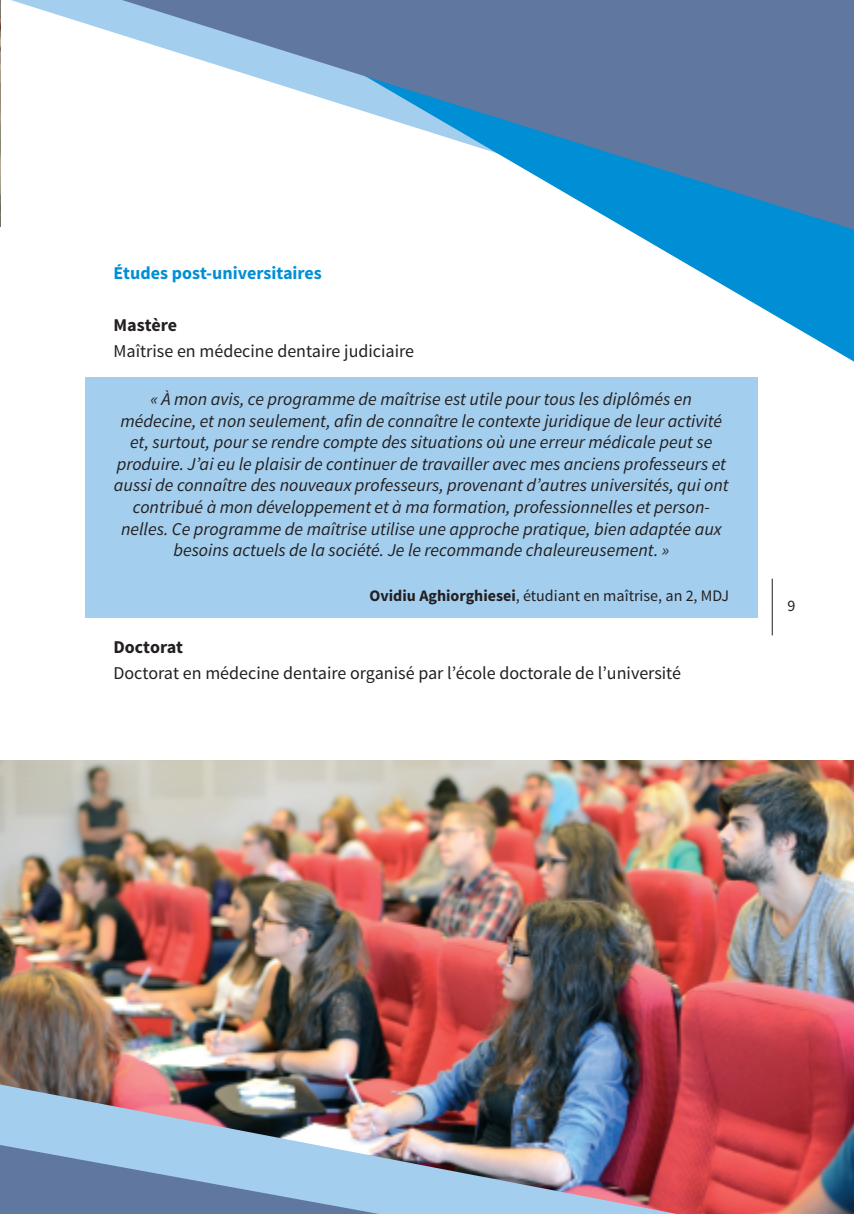
<style>
.page{position:relative;width:854px;height:1214px;background:#fff}
.page>*{position:absolute;margin:0;border:0;box-sizing:border-box;transform-origin:0 0}
.t1{font:italic 18px/21.6px "Source Sans Pro";color:#231f20;text-align:center}
.t2{font:18px "Source Sans Pro";color:#231f20}
.t3{font:700 18px "Source Sans Pro";color:#008fd5}
.t4{font:700 18px "Source Sans Pro";color:#231f20}
.t5{font:16px "Source Sans Pro";color:#231f20}
.s1{font-weight:700}
</style>
<div class="page">
<img style="left:0;top:760px;width:853px;height:453px">
<img style="left:0;top:0;width:1px;height:227px">
<div style="left:85px;top:377px;width:672px;height:240px;background:#a4ceed"></div>
<svg style="left:11px;top:0;width:111px;height:35px"></svg>
<svg style="left:627px;top:229px;width:226px;height:132px"></svg>
<svg style="left:122px;top:0;width:731px;height:229px"></svg>
<img style="left:0;top:1084px;width:677px;height:129px">
<svg style="left:0;top:1144px;width:379px;height:70px;background:#83a3c6"></svg>
<hr style="left:771px;top:578px;width:1px;height:57px;background:#231f20">
<p class="t3" style="left:113px;top:262px;width:210px">Études post-universitaires</p>
<p class="t4" style="left:113px;top:314px;width:65px">Mastère</p>
<p class="t2" style="left:113px;top:340px;width:302px">Maîtrise en médecine dentaire judiciaire</p>
<p class="t1" style="left:114px;top:388px;width:616px">« À mon avis, ce programme de maîtrise est utile pour tous les diplômés en médecine, et non seulement, afin de connaître le contexte juridique de leur activité et, surtout, pour se rendre compte des situations où une erreur médicale peut se produire. J’ai eu le plaisir de continuer de travailler avec mes anciens professeurs et aussi de connaître des nouveaux professeurs, provenant d’autres universités, qui ont contribué à mon développement et à ma formation, professionnelles et person&shy;nelles. Ce programme de maîtrise utilise une approche pratique, bien adaptée aux besoins actuels de la société. Je le recommande chaleureusement. »</p>
<p class="t5" style="left:369px;top:586px;width:361px"><span class="s1">Ovidiu Aghiorghiesei</span>, étudiant en maîtrise, an 2, MDJ</p>
<p class="t4" style="left:113px;top:636px;width:71px">Doctorat</p>
<p class="t2" style="left:113px;top:662px;width:569px">Doctorat en médecine dentaire organisé par l’école doctorale de l’université</p>
<p class="t5" style="left:787px;top:595px;width:9px">9</p>
</div>
